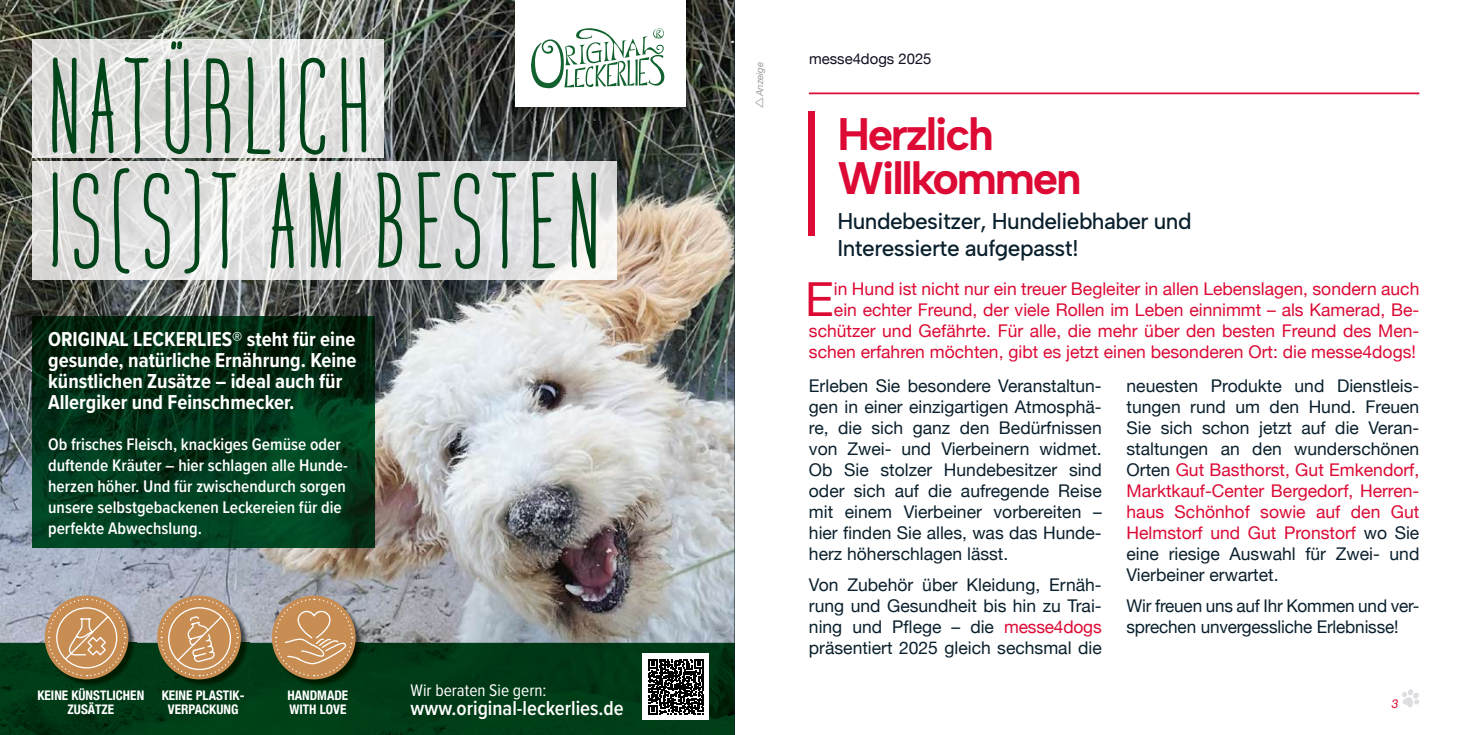
<style>
.page{position:relative;width:1469px;height:735px;background:#fff}
.page>*{position:absolute;margin:0;border:0;box-sizing:border-box;transform-origin:0 0}
.t1{font:700 135.62px/114.8px "Montana";letter-spacing:.01em;color:#00451a}
.t2{font:46.9px "Helvetica Neue";color:#dc0a35}
.t3{font:700 45.5px/43.8px "Albert Sans";letter-spacing:-.05em;color:#dc0a35}
.t4{font:500 22.75px/27.3px "Albert Sans";letter-spacing:-.025em;color:#0a202d}
.t5{font:700 20.82px/20.8px "Proxima Nova Cond";color:#fff}
.t6{font:600 20.82px "Proxima Nova Cond";color:#fff}
.t7{font:17.5px/21px "Helvetica Neue";color:#0a202d;text-align:justify}
.t8{font:17.5px/21px "Helvetica Neue";color:#dc0a35;text-align:right}
.t9{font:600 17.32px/20.8px "Proxima Nova Cond";color:#fff}
.t10{font:17.32px "Proxima Nova Cond";color:#fff}
.t11{font:14.88px "Helvetica Neue";color:#101022}
.t12{font:700 condensed 13.12px/14.5px "Helvetica Neue";color:#fff;text-align:center}
.t13{font:italic 12.25px "Helvetica Neue";color:#db0a33}
.t14{font:italic 9.62px "Helvetica Neue";color:#9d9d9c}
.s1{color:#dc0a35}
</style>
<div class="page">
<img style="left:0;top:0;width:734px;height:734px">
<img style="left:32px;top:40px;width:351px;height:117px">
<img style="left:32px;top:316px;width:342px;height:231px">
<img style="left:32px;top:161px;width:584px;height:118px">
<img style="left:508px;top:0;width:192px;height:121px">
<div style="left:515px;top:0;width:170px;height:106px;background:#fff"></div>
<svg style="left:531px;top:28px;width:133px;height:60px"></svg>
<img style="left:273px;top:596px;width:91px;height:91px">
<div style="left:272px;top:595px;width:83px;height:84px;background:#c88d53;border-radius:50%"></div>
<svg style="left:274px;top:597px;width:79px;height:79px"></svg>
<img style="left:46px;top:596px;width:90px;height:91px">
<div style="left:45px;top:595px;width:83px;height:84px;background:#c88d53;border-radius:50%"></div>
<svg style="left:47px;top:597px;width:79px;height:79px"></svg>
<img style="left:158px;top:596px;width:91px;height:91px">
<div style="left:157px;top:595px;width:84px;height:84px;background:#c88d53;border-radius:50%"></div>
<svg style="left:160px;top:597px;width:79px;height:79px"></svg>
<div style="left:643px;top:653px;width:66px;height:66px;background:#fff"></div>
<svg style="left:648px;top:659px;width:55px;height:54px"></svg>
<hr style="left:809px;top:92px;width:610px;height:2px;background:#dc0a35">
<div style="left:808px;top:112px;width:7px;height:124px;background:#dc0a35"></div>
<svg style="left:1402px;top:689px;width:17px;height:18px"></svg>
<h1 class="t1" style="left:49px;top:46px;width:560px">NATÜRLICH<br>IS(S)T AM BESTEN</h1>
<p class="t5" style="left:48px;top:328px;width:310px">ORIGINAL LECKERLIES® steht für eine gesunde, natürliche Ernährung. Keine künstlichen Zusätze – ideal auch für Allergiker und Feinschmecker.</p>
<p class="t9" style="left:48px;top:433px;width:301px">Ob frisches Fleisch, knackiges Gemüse oder duftende Kräuter – hier schlagen alle Hunde&shy;herzen höher. Und für zwischendurch sorgen unsere selbstgebackenen Leckereien für die perfekte Abwechslung.</p>
<p class="t12" style="left:38px;top:686px;width:108px">KEINE KÜNSTLICHEN<br>ZUSÄTZE</p>
<p class="t12" style="left:162px;top:686px;width:84px">KEINE PLASTIK-<br>VERPACKUNG</p>
<p class="t10" style="left:410px;top:676px;width:137px">Wir beraten Sie gern:</p>
<p class="t12" style="left:287px;top:686px;width:62px;text-align:left">HANDMADE<br>WITH LOVE</p>
<p class="t6" style="left:410px;top:692px;width:214px">www.original-leckerlies.de</p>
<p class="t14" style="left:753px;top:96px;width:36px;rotate:-90deg">Anzeige</p>
<p class="t11" style="left:809px;top:48px;width:124px">messe4dogs 2025</p>
<h3 class="t3" style="left:837px;top:112px;width:246px">Herzlich<br>Willkommen</h3>
<h3 class="t4" style="left:837px;top:207px;width:356px">Hundebesitzer, Hundeliebhaber und<br>Interessierte aufgepasst!</h3>
<p class="t8" style="left:809px;top:279px;width:612px">in Hund ist nicht nur ein treuer Begleiter in allen Lebenslagen, sondern auch ein echter Freund, der viele Rollen im Leben einnimmt – als Kamerad, Be&shy;schützer und Gefährte. Für alle, die mehr über den besten Freund des Men&shy;schen erfahren möchten, gibt es jetzt einen besonderen Ort: die messe4dogs!</p>
<h2 class="t2" style="left:805px;top:266px;width:30px">E</h2>
<p class="t7" style="left:809px;top:376px;width:294px">Erleben Sie besondere Veranstaltun&shy;gen in einer einzigartigen Atmosphä&shy;re, die sich ganz den Bedürfnissen von Zwei- und Vierbeinern widmet.<br>Ob Sie stolzer Hundebesitzer sind oder sich auf die aufregende Reise mit einem Vierbeiner vorbereiten – hier finden Sie alles, was das Hunde&shy;herz höherschlagen lässt.</p>
<p class="t7" style="left:809px;top:575px;width:294px">Von Zubehör über Kleidung, Ernäh&shy;rung und Gesundheit bis hin zu Trai&shy;ning und Pflege – die <span class="s1">messe4dogs </span>präsentiert 2025 gleich sechsmal die</p>
<p class="t7" style="left:1126px;top:376px;width:294px">neuesten Produkte und Dienstleis&shy;tungen rund um den Hund. Freuen Sie sich schon jetzt auf die Veran&shy;staltungen an den wunderschönen Orten <span class="s1">Gut Basthorst, Gut Emkendorf, Marktkauf-Center Bergedorf, Herren&shy;haus Schönhof sowie auf den Gut Helmstorf und Gut Pronstorf</span> wo Sie eine riesige Auswahl für Zwei- und Vierbeiner erwartet.</p>
<p class="t7" style="left:1126px;top:596px;width:294px">Wir freuen uns auf Ihr Kommen und ver&shy;sprechen unvergessliche Erlebnisse!</p>
<p class="t13" style="left:1391px;top:694px;width:8px">3</p>
</div>
